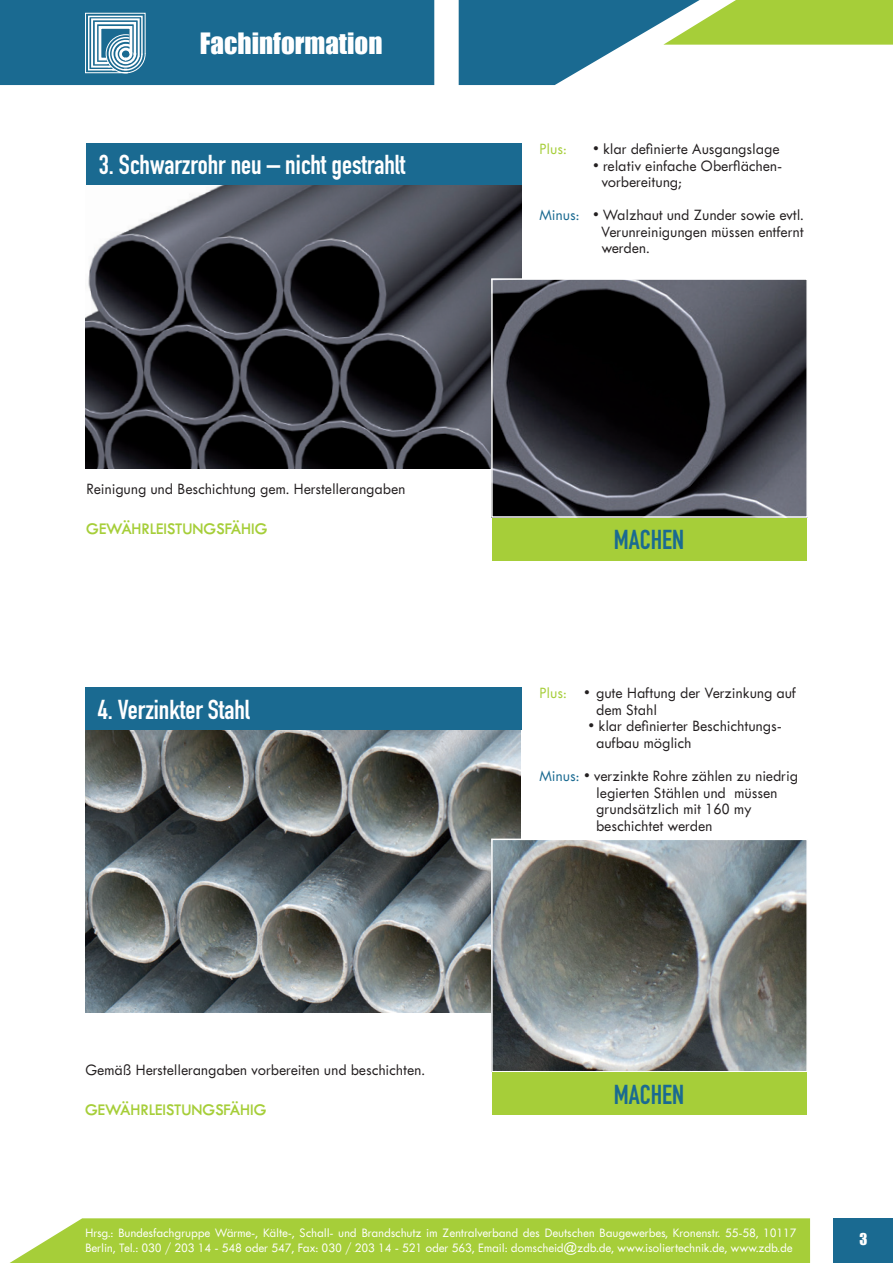
<style>
.page{position:relative;width:893px;height:1263px;background:#fff}
.page>*{position:absolute;margin:0;border:0;box-sizing:border-box;transform-origin:0 0}
.t1{font:27px "DIN Engschrift LT";color:#fff}
.t2{font:27px "Impact";color:#fff}
.t3{font:27px "DIN Engschrift LT";color:#1a6a91}
.t4{font:500 16.5px/16.5px "Tw Cen MT Std Semi";color:#231f20}
.t5{font:600 16.5px "Tw Cen MT Std";color:#a6ce39}
.t6{font:500 16.5px "Tw Cen MT Std Semi";color:#a6ce39}
.t7{font:15px "Impact";color:#fff}
.t8{font:500 13.5px/15px "Tw Cen MT Std Semi";letter-spacing:-.005em;color:#fff}
.s1{color:#1a6a91}
.s2{color:#a6ce39}
</style>
<div class="page">
<div style="left:833px;top:1217px;width:60px;height:46px;background:#1a6a91"></div>
<svg style="left:9px;top:1218px;width:801px;height:45px;background:#abd044"></svg>
<div style="left:714px;top:0;width:179px;height:45px;background:#a6ce39"></div>
<svg style="left:0;top:0;width:714px;height:85px;background:#3e81a0"></svg>
<img style="left:85px;top:185px;width:436px;height:284px">
<img style="left:494px;top:281px;width:311px;height:234px">
<div style="left:491px;top:278px;width:317px;height:240px;border:2px solid #fff"></div>
<div style="left:86px;top:143px;width:435px;height:42px;background:#1a6a91"></div>
<div style="left:492px;top:518px;width:314px;height:42px;background:#a6ce39"></div>
<img style="left:85px;top:730px;width:435px;height:283px">
<div style="left:85px;top:688px;width:436px;height:42px;background:#1a6a91"></div>
<img style="left:494px;top:841px;width:311px;height:228px">
<div style="left:491px;top:838px;width:317px;height:234px;border:2px solid #fff"></div>
<div style="left:492px;top:1072px;width:314px;height:43px;background:#a6ce39"></div>
<svg style="left:85px;top:12px;width:61px;height:62px"></svg>
<h1 class="t2" style="left:200px;top:22px;width:184px">Fachinformation</h1>
<h1 class="t1" style="left:99px;top:149px;width:308px">3. Schwarzrohr neu – nicht gestrahlt</h1>
<p class="t4" style="left:86px;top:481px;width:321px">Reinigung und Beschichtung gem. Herstellerangaben</p>
<p class="t5" style="left:86px;top:519px;width:183px">GEWÄHRLEISTUNGSFÄHIG</p>
<p class="t6" style="left:539px;top:140px;width:29px">Plus:</p>
<p class="t4" style="left:593px;top:141px;width:188px">• klar definierte Ausgangslage</p>
<p class="t4" style="left:601px;top:157px;width:182px;text-indent:-8px">• relativ einfache Oberflächen&shy;vorbereitung;</p>
<p class="t4" style="left:601px;top:207px;width:204px;text-align:justify;text-indent:-62px"><span class="s1">Minus:</span> • Walzhaut und Zunder sowie evtl.<br>Verunreinigungen müssen entfernt werden.</p>
<h1 class="t3" style="left:614px;top:524px;width:72px">MACHEN</h1>
<h1 class="t1" style="left:98px;top:694px;width:154px">4. Verzinkter Stahl</h1>
<p class="t4" style="left:596px;top:685px;width:202px;text-indent:-57px"><span class="s2">Plus:</span> • gute Haftung der Verzinkung auf dem Stahl</p>
<p class="t4" style="left:596px;top:718px;width:187px;text-indent:-8px">• klar definierter Beschichtungs&shy;aufbau möglich</p>
<p class="t4" style="left:596px;top:768px;width:203px;text-indent:-57px"><span class="s1">Minus:</span> • verzinkte Rohre zählen zu niedrig legierten Stählen und müssen grundsätzlich mit 160 my beschichtet werden</p>
<p class="t4" style="left:85px;top:1062px;width:341px">Gemäß Herstellerangaben vorbereiten und beschichten.</p>
<p class="t5" style="left:85px;top:1101px;width:183px">GEWÄHRLEISTUNGSFÄHIG</p>
<h1 class="t3" style="left:614px;top:1078px;width:72px">MACHEN</h1>
<p class="t8" style="left:85px;top:1225px;width:713px">Hrsg.: Bundesfachgruppe Wärme-, Kälte-, Schall- und Brandschutz im Zentralverband des Deutschen Baugewerbes, Kronenstr. 55-58, 10117<br>Berlin, Tel.: 030 / 203 14 - 548 oder 547, Fax: 030 / 203 14 - 521 oder 563, Email: domscheid@zdb.de, www.isoliertechnik.de, www.zdb.de</p>
<p class="t7" style="left:859px;top:1227px;width:9px">3</p>
</div>
